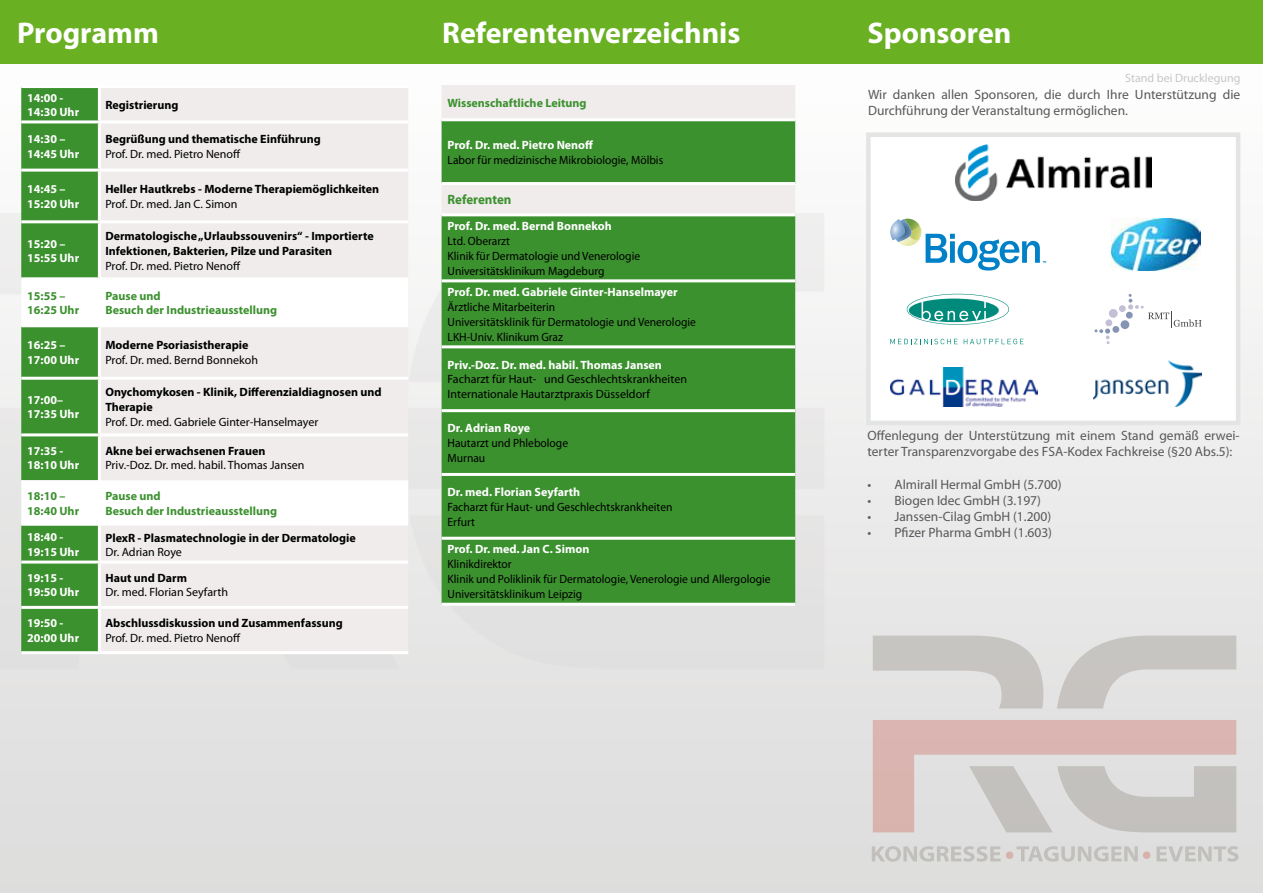
<style>
.page{position:relative;width:1263px;height:893px;background:#fff}
.page>*{position:absolute;margin:0;border:0;box-sizing:border-box;transform-origin:0 0}
.t1{font:700 30px "Myriad Pro";color:#fff}
.t2{font:13.5px/16.2px "Myriad Pro";color:#58585a}
.t3{font:700 13.5px "Myriad Pro";color:#3c912f;scale:.96 1}
.t4{font:12px/15px "Myriad Pro";color:#000;scale:.96 1}
.t5{font:700 12px/15px "Myriad Pro";color:#000}
.t6{font:700 12px/14.4px "Myriad Pro";color:#fff}
.t7{font:12px/14.4px "Myriad Pro";color:#000}
.t8{font:700 12px/14.4px "Myriad Pro";color:#3c912f}
.t9{font:12px "Myriad Pro";color:#c6c7c8}
</style>
<div class="page">
<div style="left:0;top:0;width:1263px;height:64px;background:#6ab023"></div>
<div style="left:866px;top:132px;width:374px;height:293px;background:#fff;border:4px solid #e3e4e4"></div>
<img style="left:1111px;top:219px;width:90px;height:52px">
<svg style="left:907px;top:294px;width:102px;height:31px"></svg>
<svg style="left:890px;top:339px;width:67px;height:5px"></svg>
<svg style="left:964px;top:339px;width:59px;height:5px"></svg>
<svg style="left:890px;top:219px;width:156px;height:52px"></svg>
<img style="left:955px;top:144px;width:197px;height:57px">
<div style="left:1108px;top:309px;width:10px;height:9px;background:#c3bfd5;border-radius:4px"></div>
<div style="left:1105px;top:319px;width:7px;height:8px;background:#c3bfd5;border-radius:50%"></div>
<div style="left:1119px;top:305px;width:7px;height:7px;background:#c3bfd5;border-radius:50%"></div>
<div style="left:1120px;top:320px;width:10px;height:9px;background:#8694b3;border-radius:4px"></div>
<div style="left:1112px;top:326px;width:7px;height:7px;background:#8694b3;border-radius:50%"></div>
<svg style="left:1094px;top:328px;width:16px;height:16px"></svg>
<svg style="left:1128px;top:294px;width:73px;height:34px"></svg>
<div style="left:21px;top:88px;width:77px;height:563px;background:#3c912f"></div>
<div style="left:101px;top:88px;width:307px;height:563px;background:#efeceb"></div>
<svg style="left:21px;top:280px;width:387px;height:245px;fill:#efeceb"></svg>
<div style="left:99px;top:279px;width:309px;height:47px;background:#fff"></div>
<hr style="left:21px;top:169px;width:78px;height:3px;background:#fff">
<hr style="left:99px;top:169px;width:309px;height:3px;background:#fff">
<hr style="left:21px;top:220px;width:78px;height:3px;background:#fff">
<hr style="left:99px;top:220px;width:309px;height:3px;background:#fff">
<hr style="left:21px;top:277px;width:78px;height:3px;background:#fff">
<hr style="left:99px;top:277px;width:309px;height:3px;background:#fff">
<hr style="left:98px;top:280px;width:3px;height:44px;background:#fff">
<hr style="left:21px;top:324px;width:78px;height:3px;background:#fff">
<hr style="left:99px;top:324px;width:309px;height:3px;background:#fff">
<hr style="left:98px;top:327px;width:3px;height:50px;background:#fff">
<hr style="left:21px;top:377px;width:78px;height:3px;background:#fff">
<hr style="left:99px;top:377px;width:309px;height:3px;background:#fff">
<hr style="left:98px;top:380px;width:3px;height:53px;background:#fff">
<hr style="left:21px;top:433px;width:78px;height:3px;background:#fff">
<hr style="left:99px;top:433px;width:309px;height:3px;background:#fff">
<hr style="left:98px;top:436px;width:3px;height:44px;background:#fff">
<hr style="left:98px;top:480px;width:3px;height:45px;background:#fff">
<hr style="left:21px;top:561px;width:78px;height:3px;background:#fff">
<hr style="left:99px;top:561px;width:309px;height:3px;background:#fff">
<hr style="left:21px;top:606px;width:78px;height:3px;background:#fff">
<hr style="left:99px;top:606px;width:309px;height:3px;background:#fff">
<hr style="left:101px;top:120px;width:307px;height:3px;background:#fff">
<hr style="left:21px;top:120px;width:80px;height:3px;background:#fff">
<svg style="left:1057px;top:636px;width:179px;height:72px;background:#d4d3d1"></svg>
<svg style="left:873px;top:636px;width:170px;height:72px;background:#d3d1cf"></svg>
<svg style="left:873px;top:720px;width:363px;height:112px;background:#d5c6c4"></svg>
<svg style="left:872px;top:846px;width:129px;height:16px;background:#cfcecc"></svg>
<svg style="left:1016px;top:846px;width:122px;height:16px;background:#d0cecd"></svg>
<svg style="left:1156px;top:846px;width:82px;height:16px"></svg>
<div style="left:1143px;top:851px;width:7px;height:8px;background:#d7b2ad;border-radius:50%"></div>
<div style="left:1006px;top:851px;width:7px;height:8px;background:#d7b2ad;border-radius:50%"></div>
<div style="left:442px;top:85px;width:353px;height:33px;background:#efeceb"></div>
<svg style="left:442px;top:121px;width:353px;height:482px;background:#47973b"></svg>
<hr style="left:442px;top:182px;width:353px;height:3px;background:#fff">
<hr style="left:442px;top:213px;width:353px;height:3px;background:#fff">
<hr style="left:442px;top:279px;width:353px;height:3px;background:#fff">
<hr style="left:442px;top:345px;width:353px;height:3px;background:#fff">
<hr style="left:442px;top:409px;width:353px;height:3px;background:#fff">
<hr style="left:442px;top:473px;width:353px;height:3px;background:#fff">
<hr style="left:442px;top:537px;width:353px;height:3px;background:#fff">
<img style="left:890px;top:367px;width:147px;height:40px">
<img style="left:1093px;top:361px;width:108px;height:46px">
<h1 class="t1" style="left:17px;top:13px;width:143px">Programm</h1>
<h1 class="t1" style="left:442px;top:13px;width:300px">Referentenverzeichnis</h1>
<p class="t6" style="left:27px;top:90px;width:53px">14:00 -<br>14:30 Uhr</p>
<p class="t5" style="left:105px;top:97px;width:75px">Registrierung</p>
<p class="t6" style="left:27px;top:132px;width:53px">14:30 –<br>14:45 Uhr</p>
<p class="t5" style="left:105px;top:131px;width:217px">Begrüßung und thematische Einführung</p>
<p class="t7" style="left:105px;top:146px;width:137px">Prof. Dr. med. Pietro Nenoff</p>
<p class="t6" style="left:27px;top:182px;width:53px">14:45 –<br>15:20 Uhr</p>
<p class="t5" style="left:105px;top:181px;width:275px">Heller Hautkrebs - Moderne Therapiemöglichkeiten</p>
<p class="t7" style="left:105px;top:196px;width:134px">Prof. Dr. med. Jan C. Simon</p>
<p class="t6" style="left:27px;top:236px;width:53px">15:20 –<br>15:55 Uhr</p>
<p class="t5" style="left:105px;top:228px;width:270px">Dermatologische „Urlaubssouvenirs“ - Importierte<br>Infektionen, Bakterien, Pilze und Parasiten</p>
<p class="t7" style="left:105px;top:258px;width:137px">Prof. Dr. med. Pietro Nenoff</p>
<p class="t8" style="left:27px;top:288px;width:53px">15:55 –<br>16:25 Uhr</p>
<p class="t8" style="left:105px;top:288px;width:173px">Pause und<br>Besuch der Industrieausstellung</p>
<p class="t6" style="left:27px;top:338px;width:53px">16:25 –<br>17:00 Uhr</p>
<p class="t5" style="left:105px;top:337px;width:145px">Moderne Psoriasistherapie</p>
<p class="t7" style="left:105px;top:352px;width:154px">Prof. Dr. med. Bernd Bonnekoh</p>
<p class="t6" style="left:27px;top:392px;width:53px">17:00–<br>17:35 Uhr</p>
<p class="t5" style="left:105px;top:384px;width:278px">Onychomykosen - Klinik, Differenzialdiagnosen und<br>Therapie</p>
<p class="t7" style="left:105px;top:414px;width:215px">Prof. Dr. med. Gabriele Ginter-Hanselmayer</p>
<p class="t6" style="left:27px;top:443px;width:53px">17:35 -<br>18:10 Uhr</p>
<p class="t5" style="left:105px;top:443px;width:161px">Akne bei erwachsenen Frauen</p>
<p class="t7" style="left:105px;top:458px;width:201px">Priv.-Doz. Dr. med. habil. Thomas Jansen</p>
<p class="t8" style="left:27px;top:488px;width:53px">18:10 –<br>18:40 Uhr</p>
<p class="t8" style="left:105px;top:488px;width:173px">Pause und<br>Besuch der Industrieausstellung</p>
<p class="t6" style="left:27px;top:529px;width:53px">18:40 -<br>19:15 Uhr</p>
<p class="t5" style="left:105px;top:530px;width:252px">PlexR - Plasmatechnologie in der Dermatologie</p>
<p class="t7" style="left:105px;top:545px;width:78px">Dr. Adrian Roye</p>
<p class="t6" style="left:27px;top:570px;width:53px">19:15 -<br>19:50 Uhr</p>
<p class="t5" style="left:105px;top:570px;width:83px">Haut und Darm</p>
<p class="t7" style="left:105px;top:585px;width:124px">Dr. med. Florian Seyfarth</p>
<p class="t6" style="left:27px;top:616px;width:53px">19:50 -<br>20:00 Uhr</p>
<p class="t5" style="left:105px;top:615px;width:239px">Abschlussdiskussion und Zusammenfassung</p>
<p class="t7" style="left:105px;top:630px;width:137px">Prof. Dr. med. Pietro Nenoff</p>
<p class="t8" style="left:448px;top:95px;width:140px">Wissenschaftliche Leitung</p>
<p class="t6" style="left:448px;top:137px;width:147px">Prof. Dr. med. Pietro Nenoff</p>
<p class="t4" style="left:448px;top:152px;width:226px">Labor für medizinische Mikrobiologie, Mölbis</p>
<p class="t3" style="left:448px;top:191px;width:68px">Referenten</p>
<p class="t6" style="left:448px;top:218px;width:166px">Prof. Dr. med. Bernd Bonnekoh</p>
<p class="t4" style="left:448px;top:233px;width:202px">Ltd. Oberarzt<br>Klinik für Dermatologie und Venerologie<br>Universitätsklinikum Magdeburg</p>
<p class="t6" style="left:448px;top:284px;width:231px">Prof. Dr. med. Gabriele Ginter-Hanselmayer</p>
<p class="t4" style="left:448px;top:299px;width:260px">Ärztliche Mitarbeiterin<br>Universitätsklinik für Dermatologie und Venerologie<br>LKH-Univ. Klinikum Graz</p>
<p class="t6" style="left:448px;top:357px;width:216px">Priv.-Doz. Dr. med. habil. Thomas Jansen</p>
<p class="t7" style="left:448px;top:372px;width:241px">Facharzt für Haut- und Geschlechtskrankheiten<br>Internationale Hautarztpraxis Düsseldorf</p>
<p class="t6" style="left:448px;top:420px;width:84px">Dr. Adrian Roye</p>
<p class="t4" style="left:448px;top:435px;width:127px">Hautarzt und Phlebologe<br>Murnau</p>
<p class="t6" style="left:448px;top:484px;width:134px">Dr. med. Florian Seyfarth</p>
<p class="t4" style="left:448px;top:499px;width:236px">Facharzt für Haut- und Geschlechtskrankheiten<br>Erfurt</p>
<p class="t6" style="left:448px;top:542px;width:143px">Prof. Dr. med. Jan C. Simon</p>
<p class="t4" style="left:448px;top:556px;width:338px">Klinikdirektor<br>Klinik und Poliklinik für Dermatologie, Venerologie und Allergologie<br>Universitätsklinikum Leipzig</p>
<h1 class="t1" style="left:867px;top:13px;width:146px">Sponsoren</h1>
<p class="t9" style="left:1125px;top:70px;width:117px">Stand bei Drucklegung</p>
<p class="t2" style="left:868px;top:86px;width:374px">Wir danken allen Sponsoren, die durch Ihre Unterstützung die<br>Durchführung der Veranstaltung ermöglichen.</p>
<p class="t2" style="left:867px;top:427px;width:374px">Offenlegung der Unterstützung mit einem Stand gemäß erwei&shy;terter Transparenzvorgabe des FSA-Kodex Fachkreise (§20 Abs.5):</p>
<p class="t2" style="left:867px;top:476px;width:196px">• Almirall Hermal GmbH (5.700)</p>
<p class="t2" style="left:867px;top:492px;width:175px">• Biogen Idec GmbH (3.197)</p>
<p class="t2" style="left:867px;top:508px;width:185px">• Janssen-Cilag GmbH (1.200)</p>
<p class="t2" style="left:867px;top:524px;width:186px">• Pfizer Pharma GmbH (1.603)</p>
</div>
